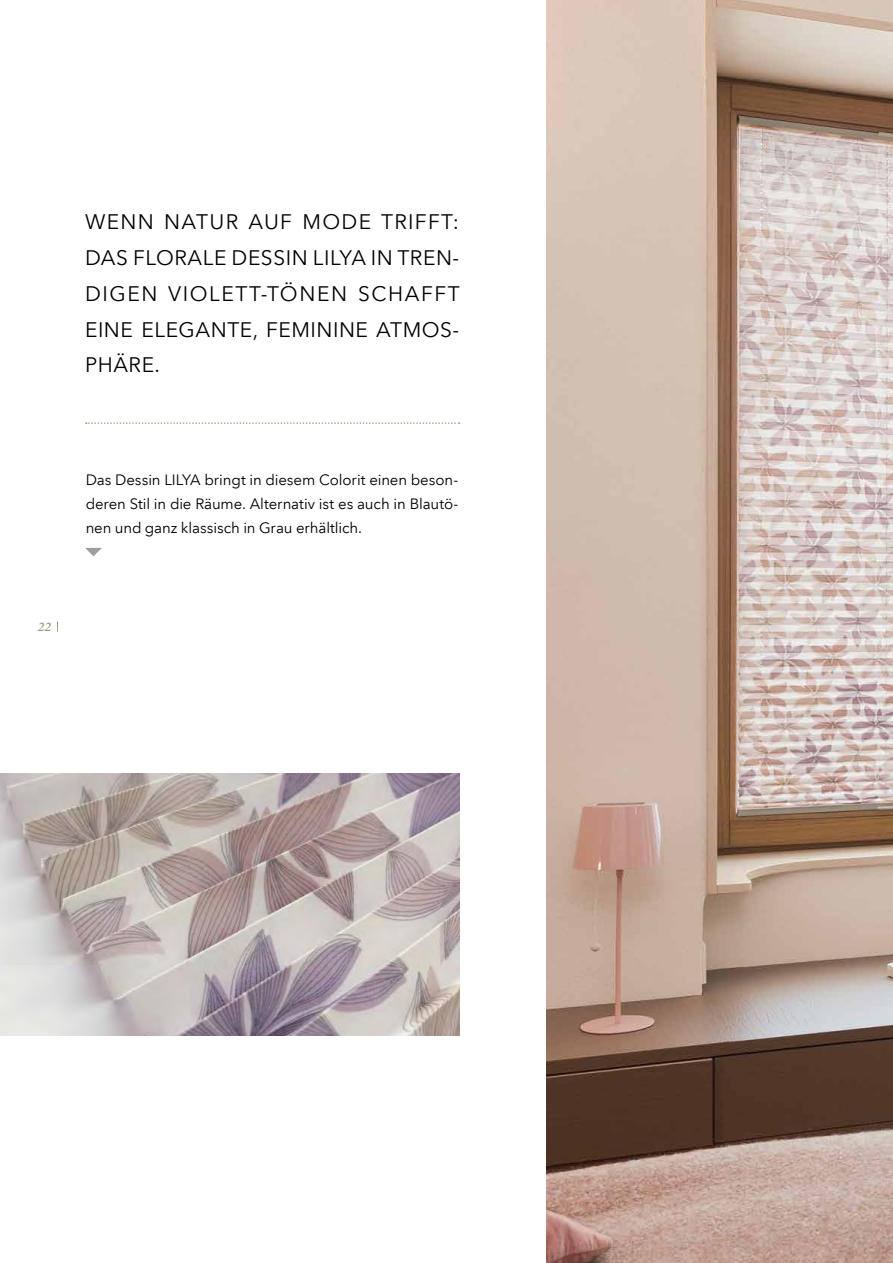
<style>
.page{position:relative;width:893px;height:1263px;background:#fff}
.page>*{position:absolute;margin:0;border:0;box-sizing:border-box;transform-origin:0 0}
.t1{font:21px/36px "Avenir Next LT Com";letter-spacing:.025em;color:#000;text-align:justify}
.t2{font:15px/24px "Avenir Next LT Com";letter-spacing:-.005em;color:#000;text-align:justify}
.t3{font:italic 600 13.5px "Garamond Premr Pro";color:#a4957c}
</style>
<div class="page">
<img style="left:546px;top:0;width:347px;height:1263px">
<img style="left:0;top:774px;width:459px;height:261px">
<svg style="left:86px;top:422px;width:373px;height:2px"></svg>
<svg style="left:85px;top:548px;width:17px;height:8px"></svg>
<h1 class="t1" style="left:85px;top:203px;width:376px">WENN NATUR AUF MODE TRIFFT:<br>DAS FLORALE DESSIN LILYA IN TREN-DIGEN VIOLETT-TÖNEN SCHAFFT EINE ELEGANTE, FEMININE ATMOS-PHÄRE.</h1>
<p class="t3" style="left:38px;top:618px;width:15px">22</p>
<p class="t2" style="left:86px;top:467px;width:374px">Das Dessin LILYA bringt in diesem Colorit einen beson&shy;deren Stil in die Räume. Alternativ ist es auch in Blautö&shy;nen und ganz klassisch in Grau erhältlich.</p>
</div>
